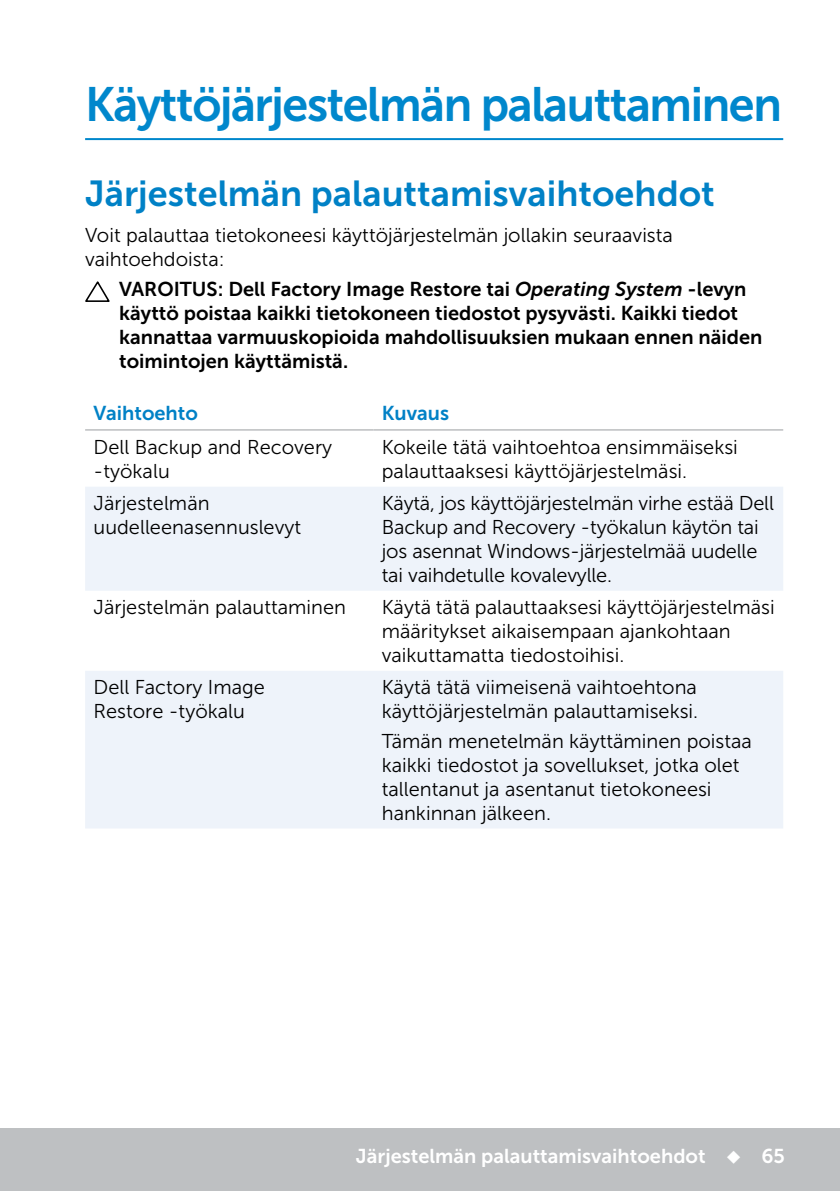
<style>
.page{position:relative;width:840px;height:1191px;background:#fff}
.page>*{position:absolute;margin:0;border:0;box-sizing:border-box;transform-origin:0 0}
.t1{font:48px "Museo Sans For Dell 700";letter-spacing:-.03em;color:#0087cc}
.Head1{font:36px "Museo Sans For Dell 700";color:#0081c6}
.Table_Paragraph{font:20px/24px "Museo Sans For Dell 300";color:#000}
.Caution{font:20px/24px "Museo Sans For Dell 700";color:#000}
.Paragraph{font:20px/24px "Museo Sans For Dell 300";color:#000}
.Page_No{font:20px "Museo Sans For Dell 700";color:#fff}
.Table_Head{font:20px "Museo Sans For Dell 700";color:#0081c6}
.s1{font-style:italic}
</style>
<div class="page">
<div style="left:0;top:1128px;width:839px;height:63px;background:#bec0c2"></div>
<hr style="left:85px;top:138px;width:697px;height:2px;background:#0087cc">
<svg style="left:85px;top:487px;width:697px;height:341px;fill:#eef3fa"></svg>
<hr style="left:85px;top:429px;width:288px;height:1px;background:#bcbec0">
<hr style="left:373px;top:429px;width:409px;height:1px;background:#bcbec0">
<svg style="left:85px;top:281px;width:25px;height:21px"></svg>
<p class="t1" style="left:85px;top:78px;width:698px">Käyttöjärjestelmän palauttaminen</p>
<p class="Head1" style="left:85px;top:174px;width:630px">Järjestelmän palauttamisvaihtoehdot</p>
<p class="Paragraph" style="left:85px;top:223px;width:589px">Voit palauttaa tietokoneesi käyttöjärjestelmän jollakin seuraavista vaihtoehdoista:</p>
<p class="Caution" style="left:119px;top:276px;width:644px">VAROITUS: Dell Factory Image Restore tai <span class="s1">Operating System</span> -levyn käyttö poistaa kaikki tietokoneen tiedostot pysyvästi. Kaikki tiedot kannattaa varmuuskopioida mahdollisuuksien mukaan ennen näiden toimintojen käyttämistä.</p>
<p class="Table_Head" style="left:94px;top:402px;width:106px">Vaihtoehto</p>
<p class="Table_Head" style="left:381px;top:402px;width:69px">Kuvaus</p>
<p class="Table_Paragraph" style="left:94px;top:435px;width:240px">Dell Backup and Recovery -työkalu</p>
<p class="Table_Paragraph" style="left:381px;top:435px;width:357px">Kokeile tätä vaihtoehtoa ensimmäiseksi palauttaaksesi käyttöjärjestelmäsi.</p>
<p class="Table_Paragraph" style="left:94px;top:491px;width:209px">Järjestelmän uudelleenasennuslevyt</p>
<p class="Table_Paragraph" style="left:381px;top:491px;width:393px">Käytä, jos käyttöjärjestelmän virhe estää Dell Backup and Recovery -työkalun käytön tai jos asennat Windows-järjestelmää uudelle tai vaihdetulle kovalevylle.</p>
<p class="Table_Paragraph" style="left:94px;top:595px;width:254px">Järjestelmän palauttaminen</p>
<p class="Table_Paragraph" style="left:381px;top:595px;width:394px">Käytä tätä palauttaaksesi käyttöjärjestelmäsi määritykset aikaisempaan ajankohtaan vaikuttamatta tiedostoihisi.</p>
<p class="Table_Paragraph" style="left:94px;top:675px;width:172px">Dell Factory Image<br>Restore -työkalu</p>
<p class="Table_Paragraph" style="left:381px;top:675px;width:317px">Käytä tätä viimeisenä vaihtoehtona käyttöjärjestelmän palauttamiseksi.</p>
<p class="Table_Paragraph" style="left:381px;top:729px;width:371px">Tämän menetelmän käyttäminen poistaa kaikki tiedostot ja sovellukset, jotka olet tallentanut ja asentanut tietokoneesi hankinnan jälkeen.</p>
<p class="Page_No" style="left:355px;top:1144px;width:430px">Järjestelmän palauttamisvaihtoehdot ◆ 65</p>
</div>
